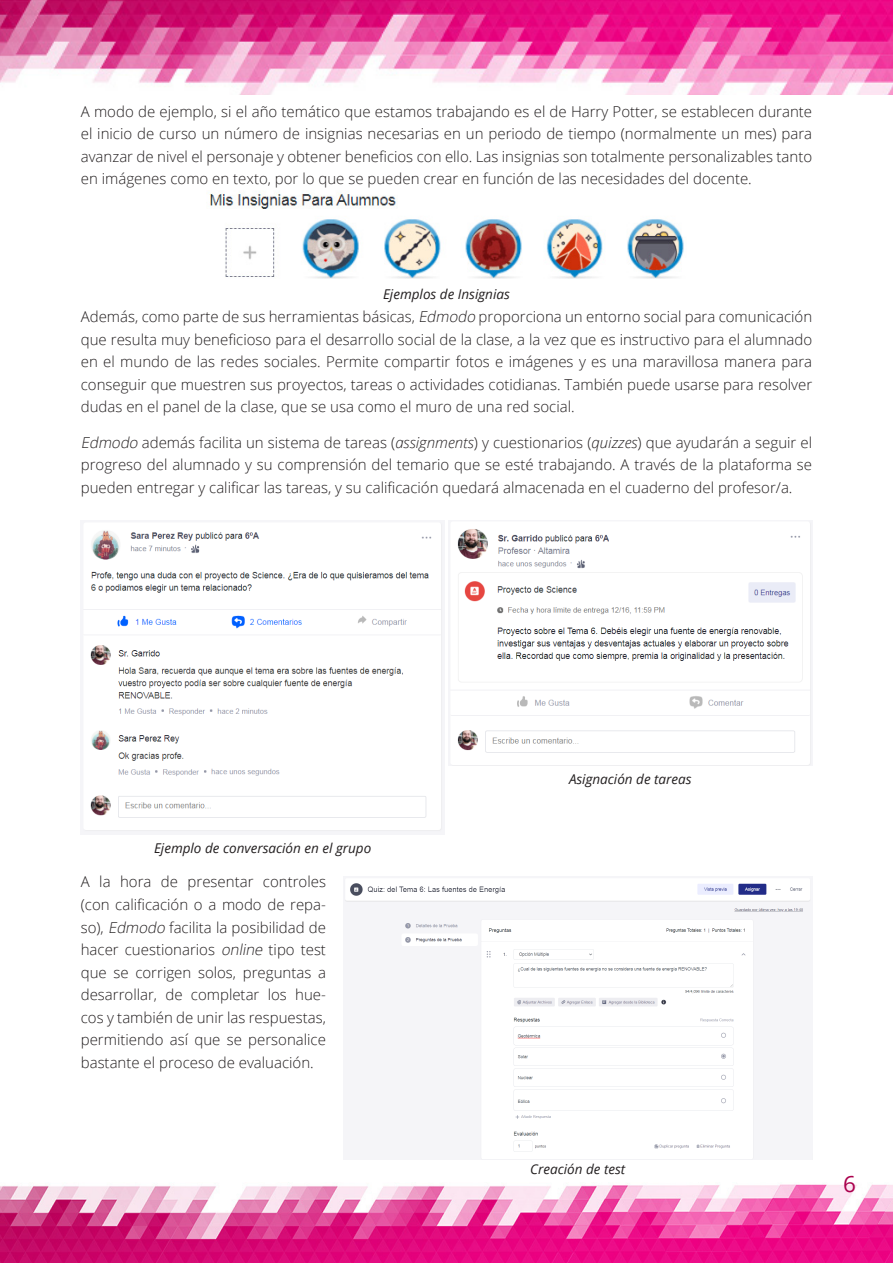
<style>
.page{position:relative;width:893px;height:1263px;background:#fff}
.page>*{position:absolute;margin:0;border:0;box-sizing:border-box;transform-origin:0 0}
.t1{font:22.5px "Open Sans";color:#aa004d}
.base{font:300 15px/22.5px "Open Sans";color:#231f20;text-align:justify}
.pie_foto{font:italic 13.5px "Open Sans";color:#231f20}
.s1{font-style:italic}
</style>
<div class="page">
<img style="left:0;top:1184px;width:847px;height:79px">
<img style="left:847px;top:1184px;width:46px;height:79px">
<img style="left:0;top:0;width:893px;height:94px">
<img style="left:209px;top:193px;width:475px;height:86px">
<img style="left:450px;top:521px;width:362px;height:244px">
<img style="left:83px;top:522px;width:360px;height:310px">
<img style="left:344px;top:879px;width:467px;height:281px">
<p class="base" style="left:81px;top:99px;width:733px">A modo de ejemplo, si el año temático que estamos trabajando es el de Harry Potter, se establecen durante el inicio de curso un número de insignias necesarias en un periodo de tiempo (normalmente un mes) para avanzar de nivel el personaje y obtener beneficios con ello. Las insignias son totalmente personalizables tanto en imágenes como en texto, por lo que se pueden crear en función de las necesidades del docente.</p>
<p class="pie_foto" style="left:383px;top:285px;width:128px">Ejemplos de Insignias</p>
<p class="base" style="left:81px;top:305px;width:733px">Además, como parte de sus herramientas básicas, <span class="s1">Edmodo</span> proporciona un entorno social para comunicación que resulta muy beneficioso para el desarrollo social de la clase, a la vez que es instructivo para el alumnado en el mundo de las redes sociales. Permite compartir fotos e imágenes y es una maravillosa manera para conseguir que muestren sus proyectos, tareas o actividades cotidianas. También puede usarse para resolver dudas en el panel de la clase, que se usa como el muro de una red social.</p>
<p class="base" style="left:81px;top:430px;width:733px"><span class="s1">Edmodo</span> además facilita un sistema de tareas (<span class="s1">assignments</span>) y cuestionarios (<span class="s1">quizzes</span>) que ayudarán a seguir el progreso del alumnado y su comprensión del temario que se esté trabajando. A través de la plataforma se pueden entregar y calificar las tareas, y su calificación quedará almacenada en el cuaderno del profesor/a.</p>
<p class="pie_foto" style="left:154px;top:839px;width:219px">Ejemplo de conversación en el grupo</p>
<p class="base" style="left:81px;top:870px;width:247px">A la hora de presentar controles (con calificación o a modo de repa&shy;so), <span class="s1">Edmodo</span> facilita la posibilidad de hacer cuestionarios <span class="s1">online</span> tipo test que se corrigen solos, preguntas a desarrollar, de completar los hue&shy;cos y también de unir las respuestas, permitiendo así que se personalice bastante el proceso de evaluación.</p>
<p class="pie_foto" style="left:569px;top:770px;width:124px">Asignación de tareas</p>
<p class="pie_foto" style="left:530px;top:1160px;width:97px">Creación de test</p>
<h1 class="t1" style="left:843px;top:1168px;width:14px">6</h1>
</div>
